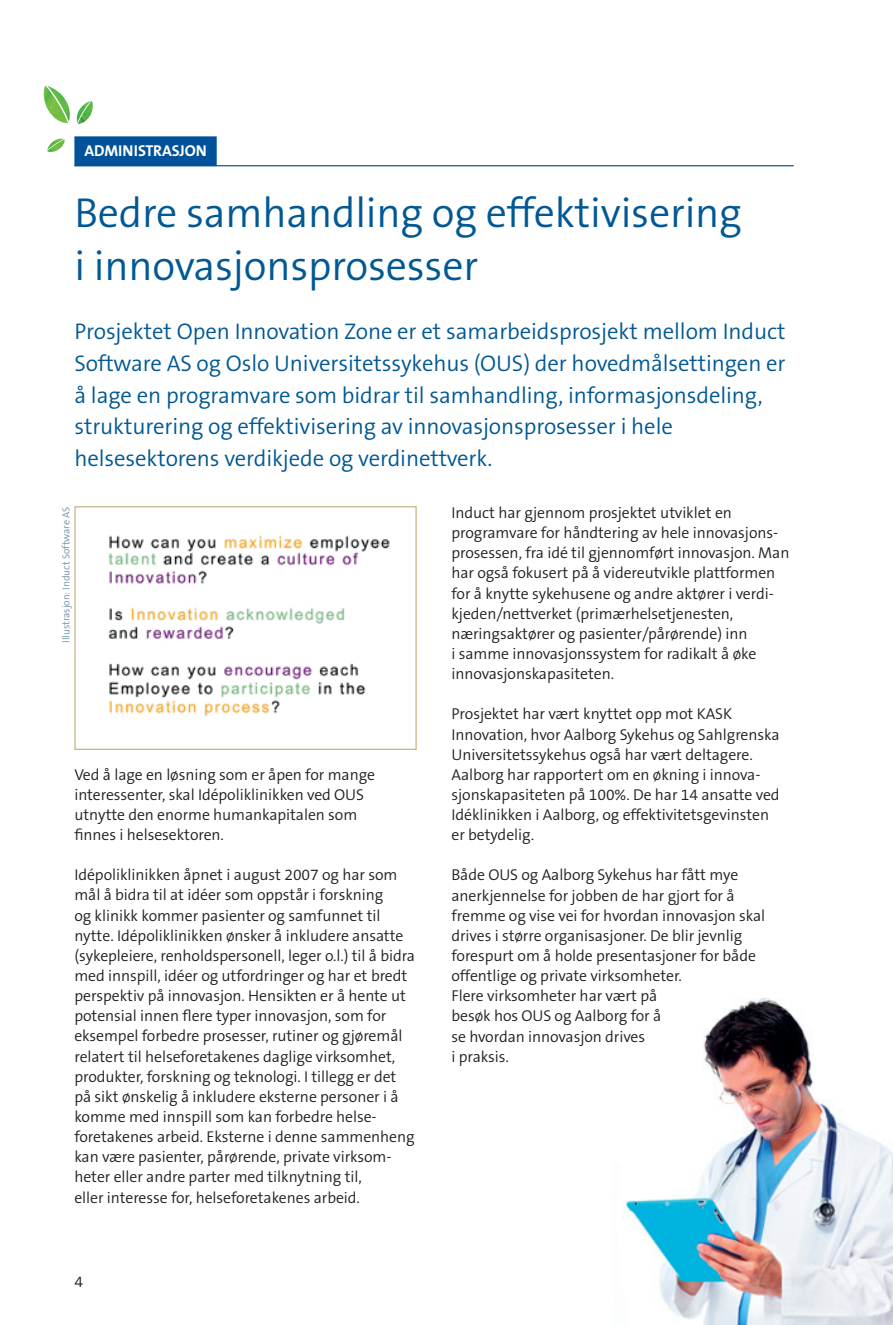
<style>
.page{position:relative;width:893px;height:1325px;background:#fff}
.page>*{position:absolute;margin:0;border:0;box-sizing:border-box;transform-origin:0 0}
.t1{font:300 42px/52.5px "The Sans B4";letter-spacing:-.005em;color:#015893}
.t2{font:300 22.75px/31.5px "The Sans B4";letter-spacing:-.005em;color:#015893}
.t3{font:300 15.75px/20.1px "The Sans B4";letter-spacing:-.005em;color:#231f20}
.t4{font:700 15.75px "The Sans B7";letter-spacing:-.005em;color:#fff}
.t5{font:300 10.15px "The Sans B4";letter-spacing:-.005em;color:#6c92a7}
</style>
<div class="page">
<img style="left:623px;top:998px;width:270px;height:326px">
<hr style="left:74px;top:165px;width:720px;height:1px;background:#015893">
<div style="left:74px;top:136px;width:143px;height:30px;background:#01529a"></div>
<svg style="left:59px;top:123px;width:42px;height:43px"></svg>
<img style="left:43px;top:85px;width:25px;height:38px">
<img style="left:47px;top:86px;width:23px;height:36px">
<img style="left:47px;top:139px;width:18px;height:15px">
<img style="left:47px;top:139px;width:17px;height:11px">
<img style="left:78px;top:101px;width:17px;height:23px">
<img style="left:76px;top:101px;width:15px;height:22px">
<img style="left:108px;top:535px;width:282px;height:181px">
<div style="left:74px;top:506px;width:343px;height:244px;border:1px solid #c2b481"></div>
<p class="t4" style="left:84px;top:143px;width:124px">ADMINISTRASJON</p>
<h1 class="t1" style="left:74px;top:188px;width:669px">Bedre samhandling og effektivisering i innovasjonsprosesser</h1>
<p class="t2" style="left:74px;top:317px;width:713px">Prosjektet Open Innovation Zone er et samarbeidsprosjekt mellom Induct Software AS og Oslo Universitetssykehus (OUS) der hovedmålsettingen er å lage en programvare som bidrar til samhandling, informasjonsdeling, strukturering og effektivisering av innovasjonsprosesser i hele helsesektorens verdikjede og verdinettverk.</p>
<p class="t5" style="left:61px;top:643px;width:138px;rotate:-90deg">Illustrasjon: Induct Software AS</p>
<p class="t3" style="left:74px;top:765px;width:302px">Ved å lage en løsning som er åpen for mange interessenter, skal Idépoliklinikken ved OUS utnytte den enorme humankapitalen som finnes i helsesektoren.</p>
<p class="t3" style="left:74px;top:865px;width:342px">Idépoliklinikken åpnet i august 2007 og har som mål å bidra til at idéer som oppstår i forskning<br>og klinikk kommer pasienter og samfunnet til nytte. Idépoliklinikken ønsker å inkludere ansatte (sykepleiere, renholdspersonell, leger o.l.) til å bidra med innspill, idéer og utfordringer og har et bredt perspektiv på innovasjon. Hensikten er å hente ut potensial innen flere typer innovasjon, som for eksempel forbedre prosesser, rutiner og gjøremål relatert til helseforetakenes daglige virksomhet, produkter, forskning og teknologi. I tillegg er det på sikt ønskelig å inkludere eksterne personer i å komme med innspill som kan forbedre helse&shy;foretakenes arbeid. Eksterne i denne sammenheng kan være pasienter, pårørende, private virksom&shy;heter eller andre parter med tilknytning til,<br>eller interesse for, helseforetakenes arbeid.</p>
<p class="t3" style="left:74px;top:1272px;width:10px">4</p>
<p class="t3" style="left:451px;top:503px;width:339px">Induct har gjennom prosjektet utviklet en programvare for håndtering av hele innovasjons&shy;prosessen, fra idé til gjennomført innovasjon. Man har også fokusert på å videreutvikle plattformen for å knytte sykehusene og andre aktører i verdi&shy;kjeden/nettverket (primærhelsetjenesten, næringsaktører og pasienter/pårørende) inn<br>i samme innovasjonssystem for radikalt å øke innovasjonskapasiteten.</p>
<p class="t3" style="left:451px;top:704px;width:330px">Prosjektet har vært knyttet opp mot KASK Innovation, hvor Aalborg Sykehus og Sahlgrenska Universitetssykehus også har vært deltagere.<br>Aalborg har rapportert om en økning i innova&shy;sjonskapasiteten på 100%. De har 14 ansatte ved Idéklinikken i Aalborg, og effektivitetsgevinsten er betydelig.</p>
<p class="t3" style="left:451px;top:865px;width:315px">Både OUS og Aalborg Sykehus har fått mye anerkjennelse for jobben de har gjort for å fremme og vise vei for hvordan innovasjon skal drives i større organisasjoner. De blir jevnlig forespurt om å holde presentasjoner for både offentlige og private virksomheter.<br>Flere virksomheter har vært på<br>besøk hos OUS og Aalborg for å<br>se hvordan innovasjon drives<br>i praksis.</p>
</div>
